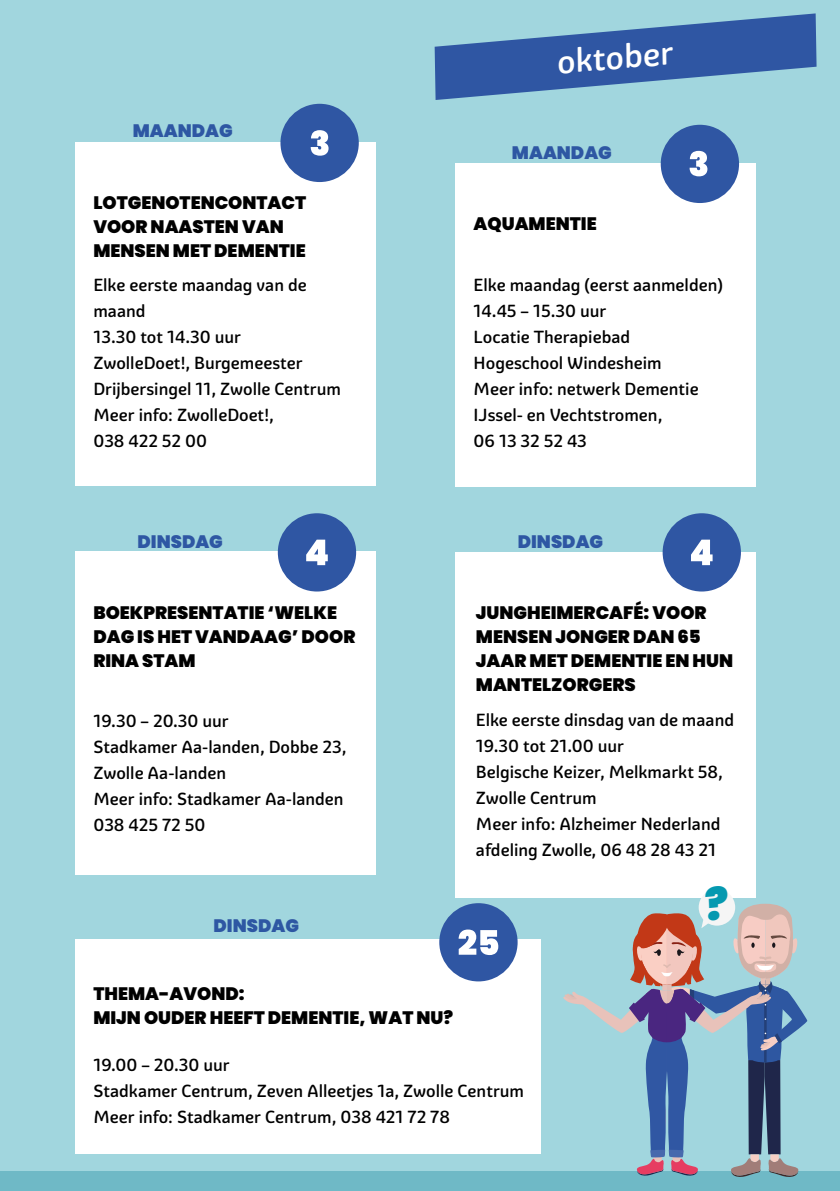
<style>
.page{position:relative;width:840px;height:1191px;background:#fff}
.page>*{position:absolute;margin:0;border:0;box-sizing:border-box;transform-origin:0 0}
.t1{font:500 32.8px "Graviola Soft";color:#fff}
.t2{font:900 18px/24px "Poppins";color:#000}
.t3{font:900 18px "Poppins";color:#2e57a3}
.t4{font:500 17px/26px "Graviola Soft";color:#000}
</style>
<div class="page">
<div style="left:0;top:0;width:839px;height:1191px;background:#a1d6de"></div>
<div style="left:0;top:1171px;width:839px;height:20px;background:#6fb9c6"></div>
<svg style="left:434px;top:13px;width:382px;height:87px"></svg>
<div style="left:75px;top:142px;width:301px;height:344px;background:#fff"></div>
<div style="left:280px;top:104px;width:78px;height:78px;background:#2f56a3;border-radius:50%"></div>
<svg style="left:310px;top:130px;width:18px;height:26px"></svg>
<div style="left:455px;top:551px;width:300px;height:346px;background:#fff"></div>
<div style="left:662px;top:513px;width:78px;height:78px;background:#2f56a3;border-radius:50%"></div>
<svg style="left:691px;top:539px;width:21px;height:26px"></svg>
<div style="left:455px;top:163px;width:300px;height:323px;background:#fff"></div>
<div style="left:660px;top:125px;width:78px;height:78px;background:#2f56a3;border-radius:50%"></div>
<svg style="left:689px;top:151px;width:18px;height:25px"></svg>
<div style="left:75px;top:551px;width:301px;height:323px;background:#fff"></div>
<div style="left:278px;top:513px;width:78px;height:78px;background:#2f56a3;border-radius:50%"></div>
<svg style="left:306px;top:539px;width:21px;height:26px"></svg>
<div style="left:75px;top:939px;width:465px;height:214px;background:#fff"></div>
<div style="left:439px;top:903px;width:78px;height:78px;background:#2f56a3;border-radius:50%"></div>
<svg style="left:458px;top:929px;width:40px;height:26px"></svg>
<svg style="left:562px;top:885px;width:245px;height:292px"></svg>
<p class="t3" style="left:133px;top:120px;width:101px">MAANDAG</p>
<p class="t2" style="left:93px;top:191px;width:214px">LOTGENOTENCONTACT<br>VOOR NAASTEN VAN<br>MENSEN MET DEMENTIE</p>
<p class="t4" style="left:93px;top:272px;width:249px">Elke eerste maandag van de maand<br>13.30 tot 14.30 uur<br>ZwolleDoet!, Burgemeester<br>Drijbersingel 11, Zwolle Centrum<br>Meer info: ZwolleDoet!,<br>038 422 52 00</p>
<p class="t3" style="left:137px;top:531px;width:87px">DINSDAG</p>
<p class="t2" style="left:93px;top:600px;width:263px">BOEKPRESENTATIE ‘WELKE<br>DAG IS HET VANDAAG’ DOOR<br>RINA STAM</p>
<p class="t4" style="left:93px;top:708px;width:254px">19.30 – 20.30 uur<br>Stadkamer Aa-landen, Dobbe 23,<br>Zwolle Aa-landen<br>Meer info: Stadkamer Aa-landen<br>038 425 72 50</p>
<p class="t3" style="left:213px;top:915px;width:87px">DINSDAG</p>
<h1 class="t1" style="left:554px;top:42px;width:118px;rotate:-5deg">oktober</h1>
<p class="t3" style="left:511px;top:142px;width:101px">MAANDAG</p>
<p class="t2" style="left:473px;top:212px;width:124px">AQUAMENTIE</p>
<p class="t4" style="left:473px;top:272px;width:251px">Elke maandag (eerst aanmelden)<br>14.45 – 15.30 uur<br>Locatie Therapiebad<br>Hogeschool Windesheim<br>Meer info: netwerk Dementie<br>IJssel- en Vechtstromen,<br>06 13 32 52 43</p>
<p class="t3" style="left:517px;top:531px;width:87px">DINSDAG</p>
<p class="t2" style="left:475px;top:600px;width:258px">JUNGHEIMERCAFÉ: VOOR<br>MENSEN JONGER DAN 65<br>JAAR MET DEMENTIE EN HUN<br>MANTELZORGERS</p>
<p class="t4" style="left:475px;top:707px;width:259px">Elke eerste dinsdag van de maand<br>19.30 tot 21.00 uur<br>Belgische Keizer, Melkmarkt 58,<br>Zwolle Centrum<br>Meer info: Alzheimer Nederland afdeling Zwolle, 06 48 28 43 21</p>
<p class="t2" style="left:93px;top:981px;width:361px">THEMA-AVOND:<br>MIJN OUDER HEEFT DEMENTIE, WAT NU?</p>
<p class="t4" style="left:93px;top:1052px;width:432px">19.00 – 20.30 uur<br>Stadkamer Centrum, Zeven Alleetjes 1a, Zwolle Centrum<br>Meer info: Stadkamer Centrum, 038 421 72 78</p>
</div>
